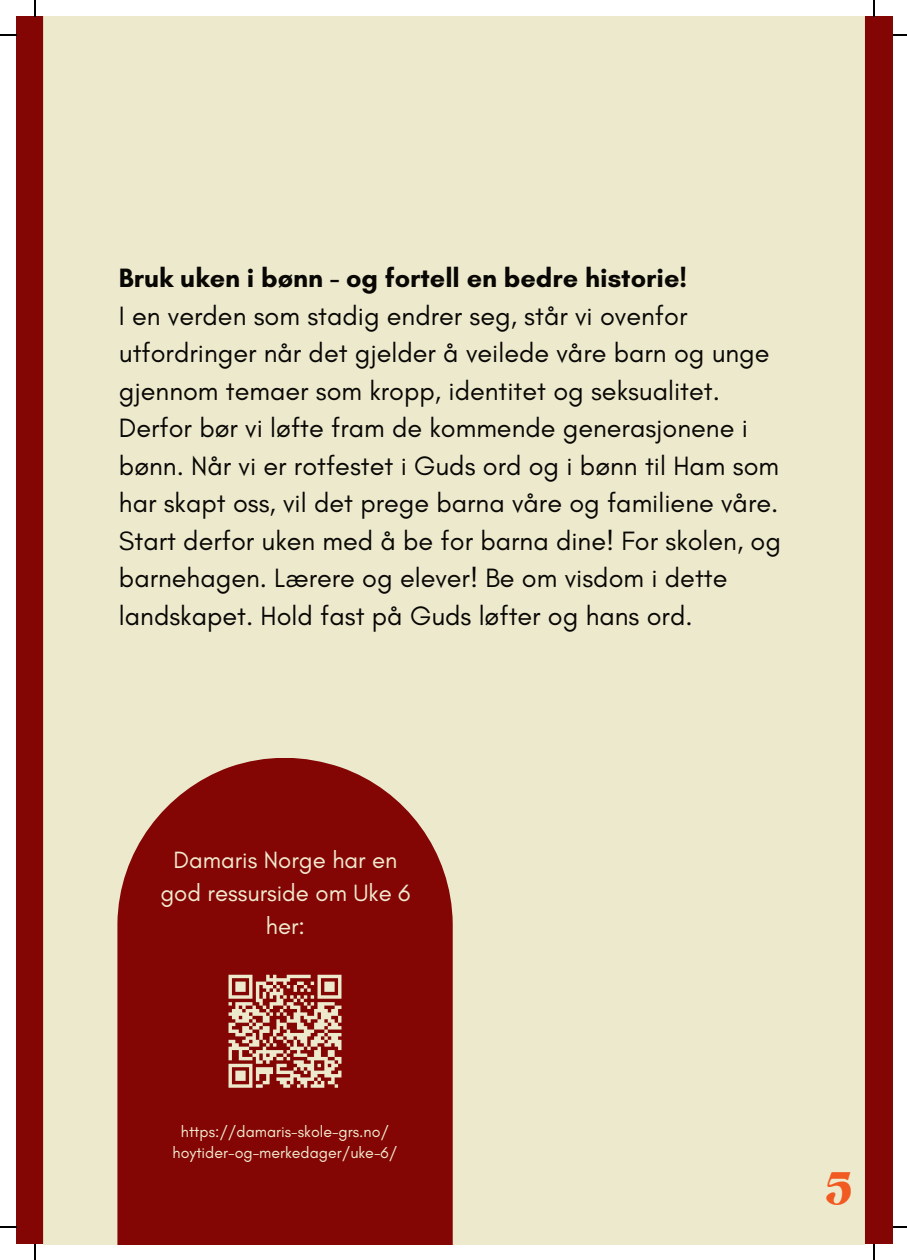
<style>
.page{position:relative;width:907px;height:1260px;background:#fff}
.page>*{position:absolute;margin:0;border:0;box-sizing:border-box;transform-origin:0 0}
.t1{font:32.4px "TANNIMBUS";color:#f15a21}
.t2{font:27px/37.6px "Glacial Indifference";color:#080704}
.t3{font:700 27px "Glacial Indifference";color:#080704}
.t4{font:24px/33px "Glacial Indifference";color:#f1eacf;text-align:center}
.t5{font:16px/21.4px "Glacial Indifference";color:#f1eacf;text-align:center}
</style>
<div class="page">
<div style="left:17px;top:17px;width:876px;height:1227px;background:#830604"></div>
<div style="left:43px;top:16px;width:822px;height:1228px;background:#ede9cd"></div>
<svg style="left:117px;top:757px;width:335px;height:487px"></svg>
<div style="left:222px;top:967px;width:126px;height:127px;background:#830604"></div>
<svg style="left:228px;top:974px;width:114px;height:114px"></svg>
<svg style="left:35px;top:0;width:1px;height:16px"></svg>
<svg style="left:0;top:34px;width:17px;height:2px"></svg>
<svg style="left:873px;top:0;width:2px;height:16px"></svg>
<svg style="left:893px;top:34px;width:14px;height:2px"></svg>
<svg style="left:35px;top:1244px;width:1px;height:15px"></svg>
<svg style="left:0;top:1225px;width:17px;height:2px"></svg>
<svg style="left:873px;top:1244px;width:2px;height:15px"></svg>
<svg style="left:893px;top:1226px;width:14px;height:1px"></svg>
<p class="t3" style="left:119px;top:261px;width:569px">Bruk uken i bønn - og fortell en bedre historie!</p>
<p class="t2" style="left:119px;top:297px;width:663px">I en verden som stadig endrer seg, står vi ovenfor utfordringer når det gjelder å veilede våre barn og unge gjennom temaer som kropp, identitet og seksualitet.<br>Derfor bør vi løfte fram de kommende generasjonene i bønn. Når vi er rotfestet i Guds ord og i bønn til Ham som har skapt oss, vil det prege barna våre og familiene våre.<br>Start derfor uken med å be for barna dine! For skolen, og barnehagen. Lærere og elever! Be om visdom i dette landskapet. Hold fast på Guds løfter og hans ord.</p>
<p class="t4" style="left:160px;top:843px;width:252px">Damaris Norge har en god ressurside om Uke 6 her:</p>
<p class="t5" style="left:173px;top:1120px;width:226px">https://damaris-skole-grs.no/ hoytider-og-merkedager/uke-6/</p>
<p class="t1" style="left:825px;top:1174px;width:28px">5</p>
</div>
